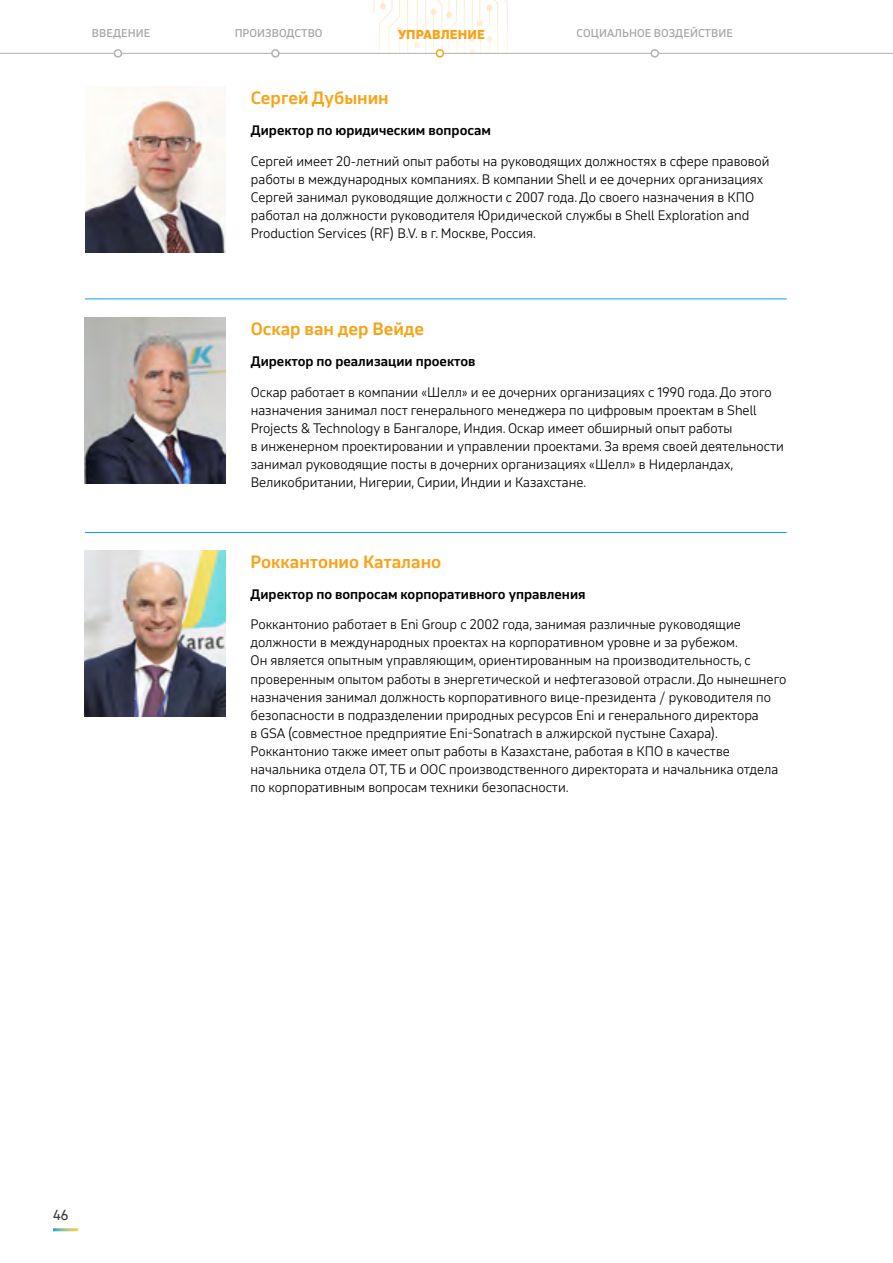
<style>
.page{position:relative;width:893px;height:1263px;background:#fff}
.page>*{position:absolute;margin:0;border:0;box-sizing:border-box;transform-origin:0 0}
.t1{font:700 16.5px "November LCG";color:#f7a31a}
.t2{font:13.5px "November LCG";color:#3a3a39}
.t3{font:300 12.75px/18px "November LCG";color:#000}
.t4{font:700 12.75px "November LCG";color:#000}
.t5{font:900 12px "November LCG";letter-spacing:.01em;color:#f7a31a}
.t6{font:500 10.5px "November LCG";letter-spacing:.01em;color:#a7a7a8}
</style>
<div class="page">
<img style="left:85px;top:318px;width:140px;height:165px">
<hr style="left:85px;top:298px;width:702px;height:1px;background:#00a7e7">
<hr style="left:85px;top:532px;width:702px;height:1px;background:#00a7e7">
<img style="left:85px;top:550px;width:140px;height:166px">
<img style="left:85px;top:87px;width:140px;height:166px">
<hr style="left:0;top:53px;width:893px;height:1px;background:#b1b2b3">
<div style="left:114px;top:50px;width:7px;height:7px;background:#fff;border-radius:50%"></div>
<div style="left:114px;top:49px;width:8px;height:9px;border:2px solid #b1b2b3;border-radius:50%"></div>
<div style="left:272px;top:50px;width:7px;height:7px;background:#fff;border-radius:50%"></div>
<div style="left:271px;top:49px;width:9px;height:9px;border:2px solid #b1b2b3;border-radius:50%"></div>
<div style="left:651px;top:50px;width:7px;height:7px;background:#fff;border-radius:50%"></div>
<div style="left:650px;top:49px;width:9px;height:9px;border:2px solid #b1b2b3;border-radius:50%"></div>
<svg style="left:374px;top:0;width:135px;height:54px"></svg>
<div style="left:436px;top:50px;width:7px;height:7px;background:#fff;border-radius:50%"></div>
<div style="left:436px;top:49px;width:8px;height:9px;border:2px solid #f7a31a;border-radius:50%"></div>
<p class="t6" style="left:92px;top:25px;width:60px">ВВЕДЕНИЕ</p>
<p class="t6" style="left:235px;top:25px;width:89px">ПРОИЗВОДСТВО</p>
<p class="t5" style="left:398px;top:24px;width:88px">УПРАВЛЕНИЕ</p>
<p class="t6" style="left:577px;top:24px;width:158px">СОЦИАЛЬНОЕ ВОЗДЕЙСТВИЕ</p>
<p class="t1" style="left:251px;top:85px;width:139px">Сергей Дубынин</p>
<p class="t4" style="left:251px;top:120px;width:242px">Директор по юридическим вопросам</p>
<p class="t3" style="left:251px;top:152px;width:520px">Сергей имеет 20-летний опыт работы на руководящих должностях в сфере правовой работы в международных компаниях. В компании Shell и ее дочерних организациях Сергей занимал руководящие должности с 2007 года. До своего назначения в КПО работал на должности руководителя Юридической службы в Shell Exploration and Production Services (RF) B.V. в г. Москве, Россия.</p>
<p class="t1" style="left:251px;top:316px;width:175px">Оскар ван дер Вейде</p>
<p class="t4" style="left:251px;top:351px;width:226px">Директор по реализации проектов</p>
<p class="t3" style="left:251px;top:383px;width:535px">Оскар работает в компании «Шелл» и ее дочерних организациях с 1990 года. До этого назначения занимал пост генерального менеджера по цифровым проектам в Shell Projects &amp; Technology в Бангалоре, Индия. Оскар имеет обширный опыт работы<br>в инженерном проектировании и управлении проектами. За время своей деятельности занимал руководящие посты в дочерних организациях «Шелл» в Нидерландах, Великобритании, Нигерии, Сирии, Индии и Казахстане.</p>
<p class="t1" style="left:251px;top:548px;width:192px">Роккантонио Каталано</p>
<p class="t4" style="left:251px;top:584px;width:336px">Директор по вопросам корпоративного управления</p>
<p class="t3" style="left:251px;top:615px;width:537px">Роккантонио работает в Eni Group с 2002 года, занимая различные руководящие должности в международных проектах на корпоративном уровне и за рубежом.<br>Он является опытным управляющим, ориентированным на производительность, с проверенным опытом работы в энергетической и нефтегазовой отрасли. До нынешнего назначения занимал должность корпоративного вице-президента / руководителя по безопасности в подразделении природных ресурсов Eni и генерального директора<br>в GSA (совместное предприятие Eni-Sonatrach в алжирской пустыне Сахара).<br>Роккантонио также имеет опыт работы в Казахстане, работая в КПО в качестве начальника отдела ОТ, ТБ и ООС производственного директората и начальника отдела по корпоративным вопросам техники безопасности.</p>
<p class="t2" style="left:53px;top:1204px;width:17px">46</p>
</div>
